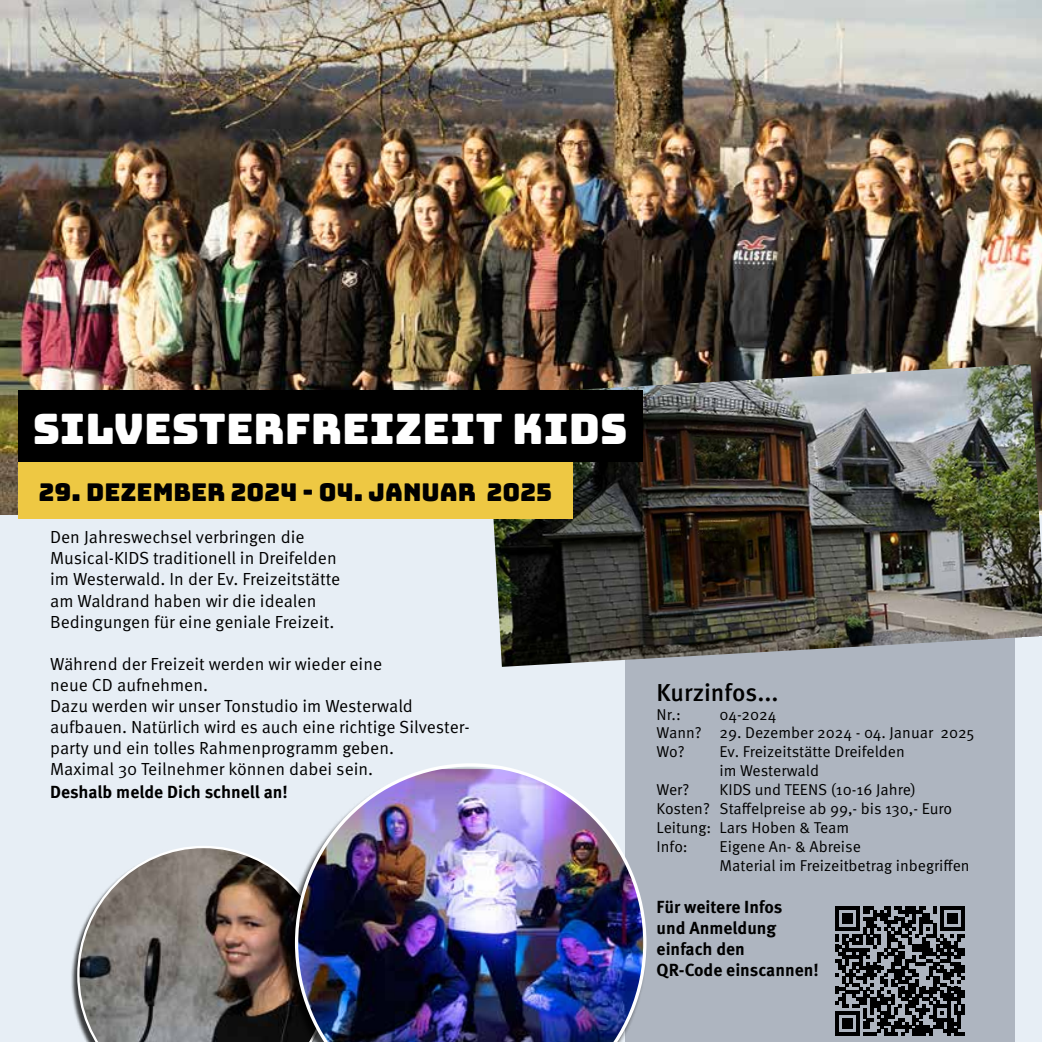
<style>
.page{position:relative;width:1042px;height:1042px;background:#fff}
.page>*{position:absolute;margin:0;border:0;box-sizing:border-box;transform-origin:0 0}
.t1{font:42px "Bungee";color:#fff}
.t2{font:24.5px "Bungee";color:#000}
.t3{font:500 24.5px "Meta Pro";color:#000}
.t4{font:17.5px/21px "Meta Pro";color:#000}
.t5{font:700 17.5px/21px "Meta Pro";color:#000}
.t6{font:15.75px/18.9px "Meta Pro";color:#000}
</style>
<div class="page">
<img style="left:0;top:0;width:1042px;height:515px">
<div style="left:0;top:515px;width:1042px;height:527px;background:#e7eef5"></div>
<div style="left:625px;top:626px;width:389px;height:416px;background:#aeb5c0"></div>
<img style="left:486px;top:364px;width:556px;height:303px">
<div style="left:18px;top:462px;width:555px;height:56px;background:#eec843"></div>
<div style="left:18px;top:391px;width:624px;height:71px;background:#000"></div>
<svg style="left:835px;top:906px;width:129px;height:130px"></svg>
<div style="left:71px;top:848px;width:259px;height:194px;background:#000;opacity:.75"></div>
<svg style="left:77px;top:846px;width:208px;height:196px;background:#827a74"></svg>
<div style="left:285px;top:766px;width:361px;height:276px;background:#000;opacity:.75"></div>
<img style="left:295px;top:763px;width:351px;height:279px">
<h1 class="t1" style="left:33px;top:405px;width:596px">SILVESTERFREIZEIT KIDS</h1>
<h2 class="t2" style="left:39px;top:478px;width:514px">29. DEZEMBER 2024 - 04. JANUAR 2025</h2>
<p class="t4" style="left:50px;top:527px;width:292px">Den Jahreswechsel verbringen die Musical-KIDS traditionell in Dreifelden im Westerwald. In der Ev. Freizeitstätte am Waldrand haben wir die idealen Bedingungen für eine geniale Freizeit.</p>
<p class="t4" style="left:50px;top:653px;width:421px">Während der Freizeit werden wir wieder eine<br>neue CD aufnehmen.<br>Dazu werden wir unser Tonstudio im Westerwald aufbauen. Natürlich wird es auch eine richtige Silvester&shy;party und ein tolles Rahmenprogramm geben.<br>Maximal 30 Teilnehmer können dabei sein.</p>
<p class="t5" style="left:50px;top:781px;width:239px">Deshalb melde Dich schnell an!</p>
<h2 class="t3" style="left:656px;top:677px;width:123px">Kurzinfos...</h2>
<p class="t6" style="left:656px;top:705px;width:26px">Nr.:</p>
<p class="t6" style="left:656px;top:705px;width:319px;text-indent:63px">04-2024<br>Wann? 29. Dezember 2024 - 04. Januar 2025<br>Wo?</p>
<p class="t6" style="left:719px;top:742px;width:187px">Ev. Freizeitstätte Dreifelden im Westerwald</p>
<p class="t6" style="left:656px;top:780px;width:297px;text-indent:63px">KIDS und TEENS (10-16 Jahre)<br>Kosten? Staffelpreise ab 99,- bis 130,- Euro<br>Leitung: Lars Hoben &amp; Team<br>Info:</p>
<p class="t6" style="left:656px;top:780px;width:34px">Wer?</p>
<p class="t6" style="left:719px;top:837px;width:251px">Eigene An- &amp; Abreise<br>Material im Freizeitbetrag inbegriffen</p>
<p class="t5" style="left:656px;top:896px;width:164px">Für weitere Infos<br>und Anmeldung einfach den<br>QR-Code einscannen!</p>
</div>
